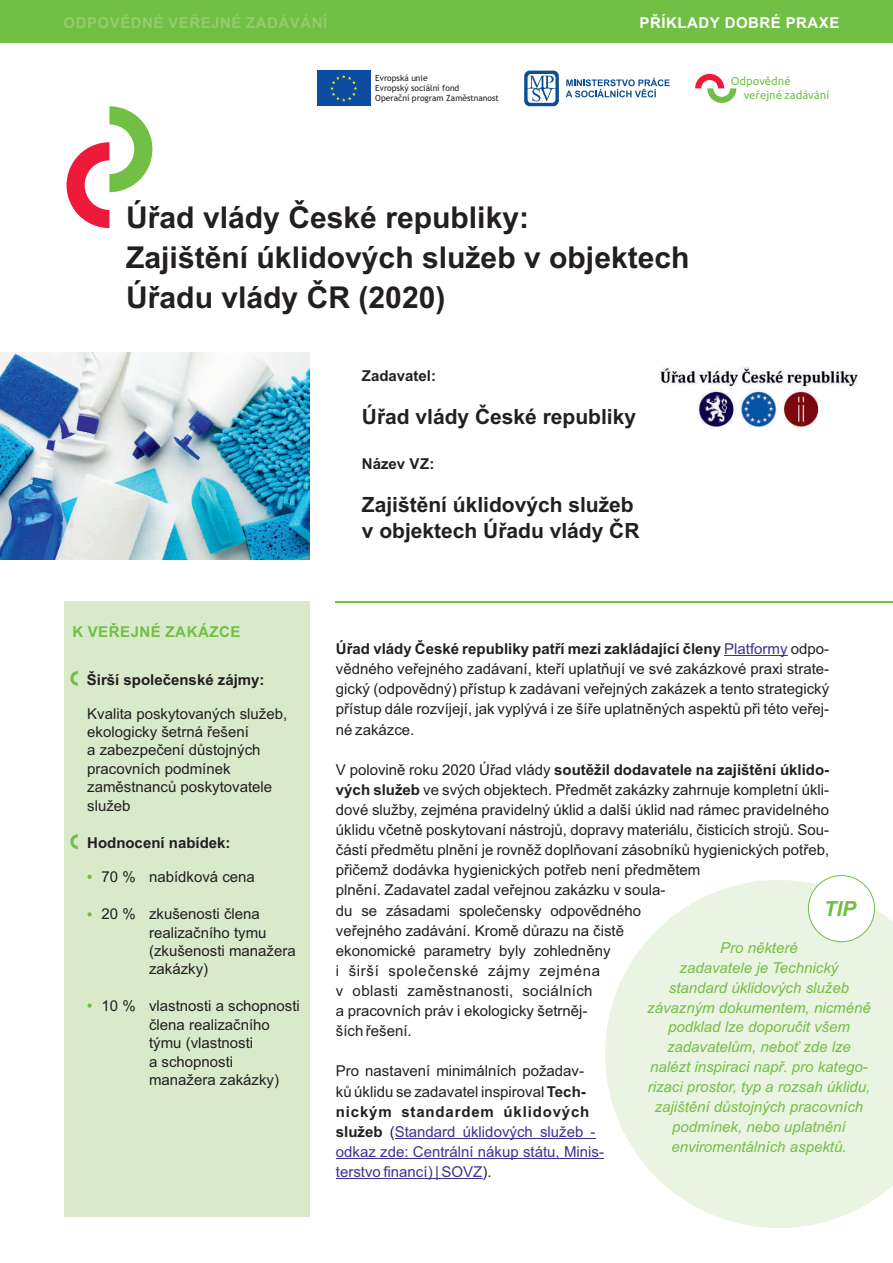
<style>
.page{position:relative;width:893px;height:1263px;background:#fff}
.page>*{position:absolute;margin:0;border:0;box-sizing:border-box;transform-origin:0 0}
.t1{font:700 30.15px/40.3px "Arial";color:#231f20}
.t2{font:700 21px/25.8px "Arial";color:#231f20}
.t3{font:italic 700 20.85px "Arial";color:#71bf44}
.t4{font:15px/20.1px "Arial";color:#231f20}
.t5{font:italic 15px/20px "Arial";color:#71bf44;text-align:center}
.t6{font:15px/20.1px "Arial";color:#432f92}
.t7{font:700 15px "Arial";color:#231f20}
.t8{font:700 15px "Arial";letter-spacing:.035em;color:#94cc6e}
.t9{font:700 15px "Arial";letter-spacing:.035em;color:#fff}
.t10{font:700 15px "Arial";letter-spacing:.035em;color:#71bf44}
.t11{font:11.25px/14px "Ubuntu";color:#71bf44}
.t12{font:8.55px/9.9px "Trebuchet MS";color:#231f20}
.s1{font-weight:700}
.s2{color:#432f92}
.s3{color:#231f20}
.s4{font-weight:700;color:#231f20}
</style>
<div class="page">
<div style="left:0;top:0;width:893px;height:43px;background:#71bf44"></div>
<hr style="left:724px;top:655px;width:64px;height:1px;background:#432f92">
<hr style="left:395px;top:1138px;width:201px;height:1px;background:#432f92">
<hr style="left:336px;top:1158px;width:263px;height:1px;background:#432f92">
<hr style="left:336px;top:1178px;width:146px;height:1px;background:#432f92">
<svg style="left:67px;top:106px;width:85px;height:122px"></svg>
<div style="left:317px;top:71px;width:54px;height:35px;background:#0d4da1"></div>
<svg style="left:330px;top:75px;width:27px;height:27px"></svg>
<svg style="left:524px;top:71px;width:35px;height:35px"></svg>
<svg style="left:566px;top:78px;width:104px;height:19px"></svg>
<svg style="left:695px;top:74px;width:41px;height:29px"></svg>
<hr style="left:336px;top:601px;width:557px;height:2px;background:#71bf44">
<div style="left:64px;top:601px;width:245px;height:616px;background:#d9eaca"></div>
<svg style="left:70px;top:671px;width:8px;height:15px"></svg>
<svg style="left:70px;top:834px;width:8px;height:15px"></svg>
<img style="left:659px;top:366px;width:199px;height:62px">
<img style="left:0;top:353px;width:309px;height:206px">
<svg style="left:87px;top:875px;width:5px;height:4px"></svg>
<svg style="left:87px;top:912px;width:5px;height:4px"></svg>
<svg style="left:87px;top:1003px;width:5px;height:5px"></svg>
<svg style="left:605px;top:880px;width:287px;height:348px;fill:#eaf4e2"></svg>
<hr style="left:892px;top:27px;width:1px;height:1236px;background:#fff">
<div style="left:808px;top:875px;width:67px;height:67px;background:#fff;border:1px solid #71bf44;border-radius:50%"></div>
<p class="t8" style="left:64px;top:17px;width:265px">ODPOVĚDNÉ VEŘEJNÉ ZADÁVÁNÍ</p>
<p class="t9" style="left:640px;top:17px;width:201px">PŘÍKLADY DOBRÉ PRAXE</p>
<p class="t12" style="left:375px;top:74px;width:125px">Evropská unie<br>Evropský sociální fond<br>Operační program Zaměstnanost</p>
<p class="t11" style="left:744px;top:74px;width:87px;text-indent:-13px">Odpovědné veřejné zadávání</p>
<h1 class="t1" style="left:126px;top:200px;width:565px">Úřad vlády České republiky:<br>Zajištění úklidových služeb v objektech<br>Úřadu vlády ČR (2020)</h1>
<p class="t10" style="left:72px;top:626px;width:169px">K VEŘEJNÉ ZAKÁZCE</p>
<p class="t7" style="left:87px;top:674px;width:179px">Širší společenské zájmy:</p>
<p class="t4" style="left:87px;top:705px;width:202px;line-height:18.5px">Kvalita poskytovaných služeb, ekologicky šetrná řešení<br>a zabezpečení důstojných pracovních podmínek zaměstnanců poskytovatele služeb</p>
<p class="t7" style="left:87px;top:837px;width:145px">Hodnocení nabídek:</p>
<p class="t4" style="left:101px;top:868px;width:36px">70 %</p>
<p class="t4" style="left:101px;top:905px;width:36px">20 %</p>
<p class="t4" style="left:149px;top:868px;width:107px">nabídková cena</p>
<p class="t4" style="left:149px;top:906px;width:148px;line-height:18.5px">zkušenosti člena realizačního tymu (zkušenosti manažera zakázky)</p>
<p class="t4" style="left:149px;top:998px;width:152px;line-height:18.5px">vlastnosti a schopnosti člena realizačního týmu (vlastnosti<br>a schopnosti manažera zakázky)</p>
<p class="t4" style="left:101px;top:997px;width:36px">10 %</p>
<p class="t7" style="left:362px;top:370px;width:76px">Zadavatel:</p>
<h2 class="t2" style="left:362px;top:405px;width:276px">Úřad vlády České republiky</h2>
<p class="t7" style="left:362px;top:458px;width:74px">Název VZ:</p>
<h2 class="t2" style="left:362px;top:494px;width:279px">Zajištění úklidových služeb v objektech Úřadu vlády ČR</h2>
<p class="t4" style="left:336px;top:640px;width:495px;text-align:justify"><span class="s1">Úřad vlády České republiky patří mezi zakládající členy</span> <span class="s2">Platformy</span> odpo&shy;vědného veřejného zadávaní, kteří uplatňují ve své zakázkové praxi strate&shy;gický (odpovědný) přístup k zadávaní veřejných zakázek a tento strategický přístup dále rozvíjejí, jak vyplývá i ze šíře uplatněných aspektů při této veřej&shy;né zakázce.</p>
<p class="t4" style="left:336px;top:761px;width:495px">V polovině roku 2020 Úřad vlády <span class="s1">soutěžil dodavatele na zajištění úklido&shy;vých služeb</span> ve svých objektech. Předmět zakázky zahrnuje kompletní úkli&shy;dové služby, zejména pravidelný úklid a další úklid nad rámec pravidelného úklidu včetně poskytovaní nástrojů, dopravy materiálu, čisticích strojů. Sou&shy;částí předmětu plnění je rovněž doplňovaní zásobníků hygienických potřeb, přičemž dodávka hygienických potřeb není předmětem<br>plnění. Zadavatel zadal veřejnou zakázku v soula-<br>du se zásadami společensky odpovědného<br>veřejného zadávání. Kromě důrazu na čistě<br>ekonomické parametry byly zohledněny<br>i širší společenské zájmy zejména<br>v oblasti zaměstnanosti, sociálních<br>a pracovních práv i ekologicky šetrněj-<br>ších řešení.</p>
<p class="t6" style="left:336px;top:1062px;width:270px"><span class="s3">Pro nastavení minimálních požadav-<br>ků úklidu se zadavatel inspiroval</span> <span class="s4">Tech&shy;nickým standardem úklidových služeb</span> <span class="s3">(</span>Standard úklidových služeb - odkaz zde: Centrální nákup státu, Minis&shy;terstvo financí) | SOVZ<span class="s3">).</span></p>
<h3 class="t3" style="left:824px;top:901px;width:34px">TIP</h3>
<p class="t5" style="left:647px;top:939px;width:225px">Pro některé<br>zadavatele je Technický<br>standard úklidových služeb závazným dokumentem, nicméně podklad lze doporučit všem zadavatelům, neboť zde lze nalézt inspiraci např. pro katego&shy;rizaci prostor, typ a rozsah úklidu, zajištění důstojných pracovních podmínek, nebo uplatnění enviromentálních aspektů.</p>
</div>
